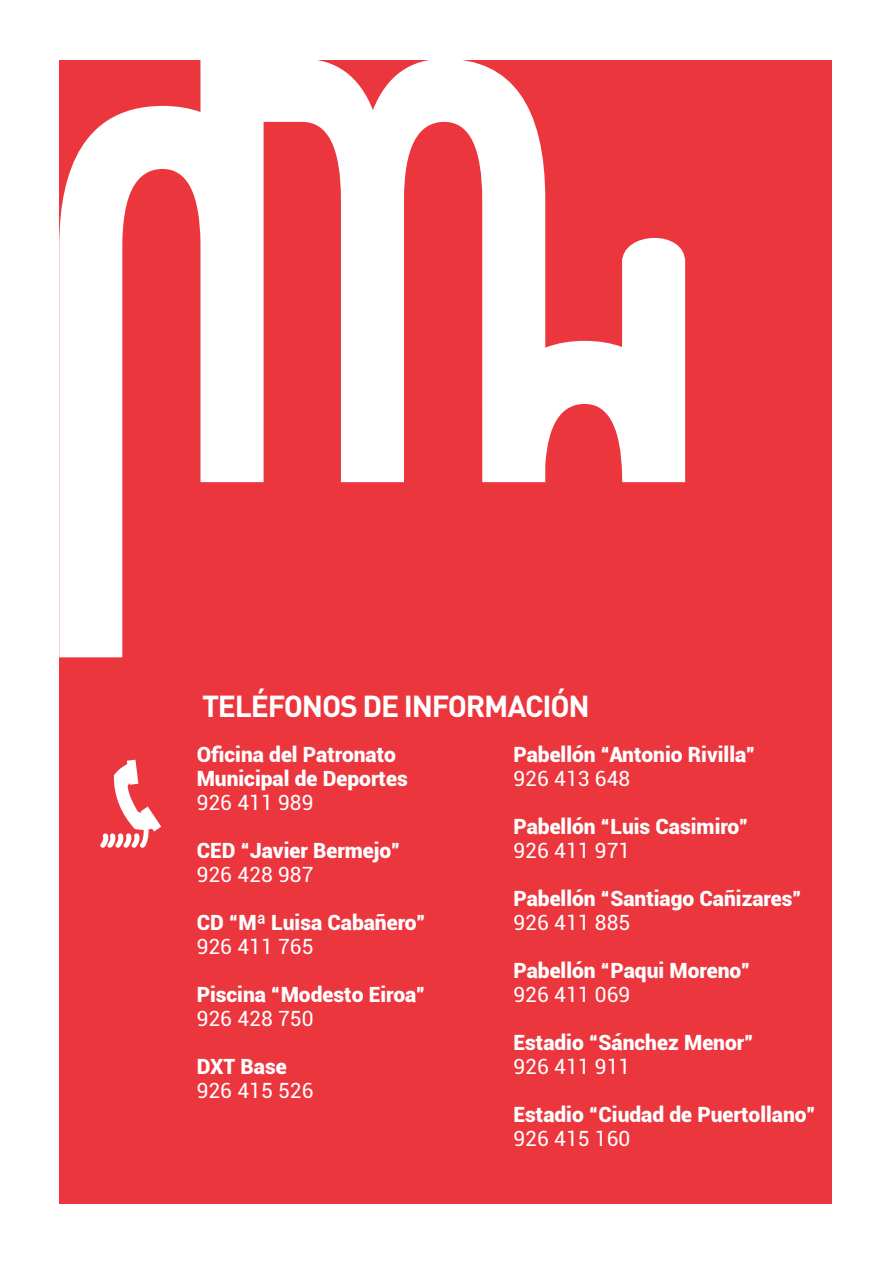
<style>
.page{position:relative;width:893px;height:1263px;background:#fff}
.page>*{position:absolute;margin:0;border:0;box-sizing:border-box;transform-origin:0 0}
.Headline_3{font:700 30px "DIN";letter-spacing:-.04em;color:#fff}
.Quote___Intro_text{font:900 21px "Roboto";color:#fff}
.Quote___Intro_text-2{font:21px "Roboto";color:#fff}
</style>
<div class="page">
<div style="left:60px;top:60px;width:772px;height:1143px;background:#ec363e"></div>
<svg style="left:100px;top:760px;width:61px;height:88px"></svg>
<svg style="left:59px;top:60px;width:626px;height:597px"></svg>
<p class="Headline_3" style="left:202px;top:686px;width:389px">TELÉFONOS DE INFORMACIÓN</p>
<p class="Quote___Intro_text" style="left:197px;top:740px;width:201px">Oficina del Patronato</p>
<p class="Quote___Intro_text" style="left:197px;top:764px;width:213px">Municipal de Deportes</p>
<p class="Quote___Intro_text-2" style="left:197px;top:788px;width:118px">926 411 989</p>
<p class="Quote___Intro_text" style="left:197px;top:836px;width:205px">CED “Javier Bermejo”</p>
<p class="Quote___Intro_text-2" style="left:197px;top:860px;width:118px">926 428 987</p>
<p class="Quote___Intro_text" style="left:197px;top:908px;width:231px">CD “Mª Luisa Cabañero”</p>
<p class="Quote___Intro_text-2" style="left:197px;top:932px;width:118px">926 411 765</p>
<p class="Quote___Intro_text" style="left:197px;top:980px;width:231px">Piscina “Modesto Eiroa”</p>
<p class="Quote___Intro_text-2" style="left:197px;top:1004px;width:118px">926 428 750</p>
<p class="Quote___Intro_text" style="left:197px;top:1052px;width:92px">DXT Base</p>
<p class="Quote___Intro_text-2" style="left:197px;top:1076px;width:118px">926 415 526</p>
<p class="Quote___Intro_text" style="left:513px;top:740px;width:244px">Pabellón “Antonio Rivilla”</p>
<p class="Quote___Intro_text-2" style="left:513px;top:764px;width:118px">926 413 648</p>
<p class="Quote___Intro_text" style="left:513px;top:812px;width:237px">Pabellón “Luis Casimiro”</p>
<p class="Quote___Intro_text-2" style="left:513px;top:836px;width:118px">926 411 971</p>
<p class="Quote___Intro_text" style="left:513px;top:884px;width:290px">Pabellón “Santiago Cañizares”</p>
<p class="Quote___Intro_text-2" style="left:513px;top:908px;width:118px">926 411 885</p>
<p class="Quote___Intro_text" style="left:513px;top:956px;width:239px">Pabellón “Paqui Moreno”</p>
<p class="Quote___Intro_text-2" style="left:513px;top:980px;width:118px">926 411 069</p>
<p class="Quote___Intro_text" style="left:513px;top:1028px;width:242px">Estadio “Sánchez Menor”</p>
<p class="Quote___Intro_text-2" style="left:513px;top:1052px;width:118px">926 411 911</p>
<p class="Quote___Intro_text" style="left:513px;top:1100px;width:304px">Estadio “Ciudad de Puertollano”</p>
<p class="Quote___Intro_text-2" style="left:513px;top:1124px;width:118px">926 415 160</p>
</div>
